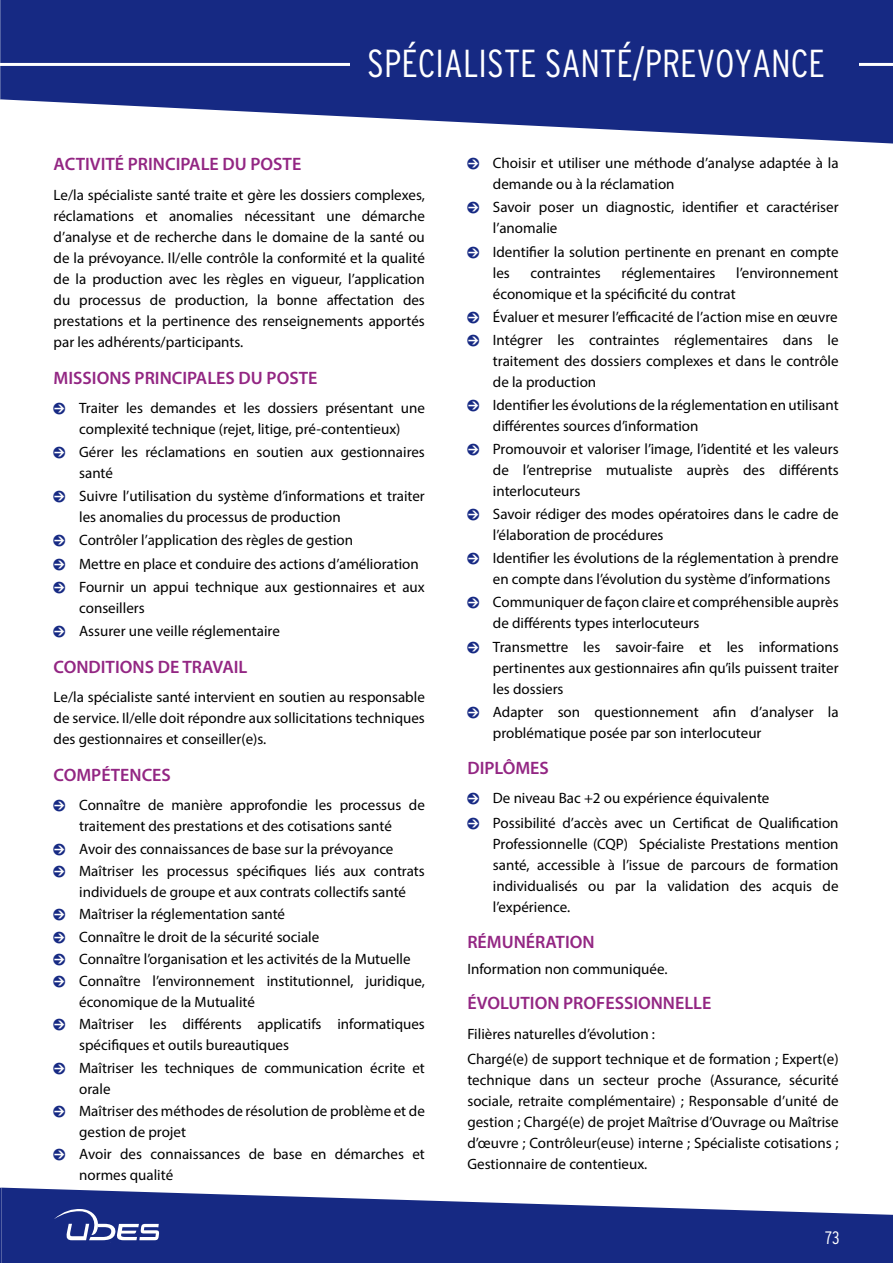
<style>
.page{position:relative;width:893px;height:1263px;background:#fff}
.page>*{position:absolute;margin:0;border:0;box-sizing:border-box;transform-origin:0 0}
.t1{font:300 condensed 39px "Interstate";color:#fff}
.t2{font:600 18px "Myriad Pro";color:#932683}
.t3{font:300 condensed 18px "Interstate";color:#fff}
.t4{font:15px/21px "Myriad Pro";color:#000}
.s1{font-family:"Pointers";color:#162983}
</style>
<div class="page">
<svg style="left:2px;top:1187px;width:891px;height:76px;fill:#162983"></svg>
<svg style="left:1px;top:0;width:892px;height:144px;fill:#162983"></svg>
<svg style="left:0;top:0;width:1px;height:100px"></svg>
<svg style="left:0;top:1188px;width:2px;height:75px"></svg>
<hr style="left:0;top:63px;width:893px;height:3px;background:#fff">
<svg style="left:54px;top:1209px;width:105px;height:31px"></svg>
<div style="left:350px;top:46px;width:509px;height:51px;background:#162983"></div>
<h1 class="t1" style="left:367px;top:39px;width:459px">SPÉCIALISTE SANTÉ/PREVOYANCE</h1>
<p class="t2" style="left:54px;top:153px;width:249px">ACTIVITÉ PRINCIPALE DU POSTE</p>
<p class="t4" style="left:54px;top:184px;width:373px;text-align:justify">Le/la spécialiste santé traite et gère les dossiers complexes, réclamations et anomalies nécessitant une démarche d’analyse et de recherche dans le domaine de la santé ou de la prévoyance. Il/elle contrôle la conformité et la qualité de la production avec les règles en vigueur, l’application du processus de production, la bonne affectation des prestations et la pertinence des renseignements apportés par les adhérents/participants.</p>
<p class="t2" style="left:54px;top:366px;width:265px">MISSIONS PRINCIPALES DU POSTE</p>
<p class="t4" style="left:54px;top:397px;width:373px;text-align:center"><span class="s1">0</span> Traiter les demandes et les dossiers présentant une complexité technique (rejet, litige, pré-contentieux)</p>
<p class="t4" style="left:79px;top:441px;width:347px;text-indent:-26px"><span class="s1">0</span> Gérer les réclamations en soutien aux gestionnaires santé</p>
<p class="t4" style="left:79px;top:485px;width:347px;text-indent:-26px"><span class="s1">0</span> Suivre l’utilisation du système d’informations et traiter les anomalies du processus de production</p>
<p class="t4" style="left:54px;top:529px;width:373px;line-height:23.1px"><span class="s1">0</span> Contrôler l’application des règles de gestion<br><span class="s1">0</span> Mettre en place et conduire des actions d’amélioration<br><span class="s1">0</span> Fournir un appui technique aux gestionnaires et aux</p>
<p class="t4" style="left:54px;top:595px;width:228px;line-height:23.7px;text-indent:26px">conseillers<br><span class="s1">0</span> Assurer une veille réglementaire</p>
<p class="t2" style="left:54px;top:655px;width:195px">CONDITIONS DE TRAVAIL</p>
<p class="t4" style="left:54px;top:687px;width:373px;text-align:justify">Le/la spécialiste santé intervient en soutien au responsable de service. Il/elle doit répondre aux sollicitations techniques des gestionnaires et conseiller(e)s.</p>
<p class="t2" style="left:54px;top:763px;width:119px">COMPÉTENCES</p>
<p class="t4" style="left:54px;top:795px;width:373px"><span class="s1">0</span> Connaître de manière approfondie les processus de</p>
<p class="t4" style="left:79px;top:816px;width:314px">traitement des prestations et des cotisations santé</p>
<p class="t4" style="left:54px;top:838px;width:341px"><span class="s1">0</span> Avoir des connaissances de base sur la prévoyance</p>
<p class="t4" style="left:54px;top:860px;width:373px"><span class="s1">0</span> Maîtriser les processus spécifiques liés aux contrats</p>
<p class="t4" style="left:79px;top:881px;width:328px">individuels de groupe et aux contrats collectifs santé</p>
<p class="t4" style="left:54px;top:903px;width:233px"><span class="s1">0</span> Maîtriser la réglementation santé</p>
<p class="t4" style="left:54px;top:926px;width:267px"><span class="s1">0</span> Connaître le droit de la sécurité sociale</p>
<p class="t4" style="left:54px;top:948px;width:358px"><span class="s1">0</span> Connaître l’organisation et les activités de la Mutuelle</p>
<p class="t4" style="left:54px;top:970px;width:373px"><span class="s1">0</span> Connaître l’environnement institutionnel, juridique,</p>
<p class="t4" style="left:79px;top:991px;width:177px">économique de la Mutualité</p>
<p class="t4" style="left:54px;top:1013px;width:373px"><span class="s1">0</span> Maîtriser les différents applicatifs informatiques</p>
<p class="t4" style="left:79px;top:1034px;width:211px">spécifiques et outils bureautiques</p>
<p class="t4" style="left:54px;top:1057px;width:373px"><span class="s1">0</span> Maîtriser les techniques de communication écrite et</p>
<p class="t4" style="left:79px;top:1078px;width:33px">orale</p>
<p class="t4" style="left:54px;top:1100px;width:373px"><span class="s1">0</span> Maîtriser des méthodes de résolution de problème et de</p>
<p class="t4" style="left:79px;top:1121px;width:108px">gestion de projet</p>
<p class="t4" style="left:54px;top:1143px;width:373px"><span class="s1">0</span> Avoir des connaissances de base en démarches et</p>
<p class="t4" style="left:79px;top:1164px;width:96px">normes qualité</p>
<p class="t4" style="left:493px;top:152px;width:347px;text-indent:-26px"><span class="s1">0</span> Choisir et utiliser une méthode d’analyse adaptée à la demande ou à la réclamation</p>
<p class="t4" style="left:493px;top:197px;width:347px;text-indent:-26px"><span class="s1">0</span> Savoir poser un diagnostic, identifier et caractériser l’anomalie</p>
<p class="t4" style="left:493px;top:241px;width:347px;text-indent:-26px"><span class="s1">0</span> Identifier la solution pertinente en prenant en compte les</p>
<p class="t4" style="left:531px;top:262px;width:72px">contraintes</p>
<p class="t4" style="left:622px;top:262px;width:95px">réglementaires</p>
<p class="t4" style="left:736px;top:262px;width:104px">l’environnement</p>
<p class="t4" style="left:467px;top:282px;width:373px;line-height:23.1px;text-indent:26px">économique et la spécificité du contrat<br><span class="s1">0</span> Évaluer et mesurer l’efficacité de l’action mise en œuvre<br><span class="s1">0</span> Intégrer les contraintes réglementaires dans le</p>
<p class="t4" style="left:493px;top:350px;width:347px">traitement des dossiers complexes et dans le contrôle de la production</p>
<p class="t4" style="left:493px;top:394px;width:347px;text-indent:-26px"><span class="s1">0</span> Identifier les évolutions de la réglementation en utilisant différentes sources d’information</p>
<p class="t4" style="left:493px;top:438px;width:347px;text-align:justify;text-indent:-26px"><span class="s1">0</span> Promouvoir et valoriser l’image, l’identité et les valeurs de l’entreprise mutualiste auprès des différents interlocuteurs</p>
<p class="t4" style="left:493px;top:503px;width:347px;text-indent:-26px"><span class="s1">0</span> Savoir rédiger des modes opératoires dans le cadre de l’élaboration de procédures</p>
<p class="t4" style="left:493px;top:547px;width:347px;text-indent:-26px"><span class="s1">0</span> Identifier les évolutions de la réglementation à prendre en compte dans l’évolution du système d’informations</p>
<p class="t4" style="left:493px;top:592px;width:347px;text-indent:-26px"><span class="s1">0</span> Communiquer de façon claire et compréhensible auprès de différents types interlocuteurs</p>
<p class="t4" style="left:493px;top:636px;width:347px;text-align:justify;text-indent:-26px"><span class="s1">0</span> Transmettre les savoir-faire et les informations pertinentes aux gestionnaires afin qu’ils puissent traiter les dossiers</p>
<p class="t4" style="left:493px;top:701px;width:347px;text-indent:-26px"><span class="s1">0</span> Adapter son questionnement afin d’analyser la problématique posée par son interlocuteur</p>
<p class="t2" style="left:467px;top:756px;width:83px">DIPLÔMES</p>
<p class="t4" style="left:467px;top:785px;width:373px;line-height:25.2px"><span class="s1">0</span> De niveau Bac +2 ou expérience équivalente<br><span class="s1">0</span> Possibilité d’accès avec un Certificat de Qualification</p>
<p class="t4" style="left:493px;top:833px;width:347px;text-align:justify">Professionnelle (CQP) Spécialiste Prestations mention santé, accessible à l’issue de parcours de formation individualisés ou par la validation des acquis de l’expérience.</p>
<p class="t2" style="left:467px;top:931px;width:129px">RÉMUNÉRATION</p>
<p class="t4" style="left:467px;top:958px;width:202px">Information non communiquée.</p>
<p class="t2" style="left:467px;top:992px;width:245px">ÉVOLUTION PROFESSIONNELLE</p>
<p class="t4" style="left:467px;top:1021px;width:373px;line-height:25.2px">Filières naturelles d’évolution :<br>Chargé(e) de support technique et de formation ; Expert(e)</p>
<p class="t4" style="left:467px;top:1069px;width:373px;text-align:justify">technique dans un secteur proche (Assurance, sécurité sociale, retraite complémentaire) ; Responsable d’unité de gestion ; Chargé(e) de projet Maîtrise d’Ouvrage ou Maîtrise d’œuvre ; Contrôleur(euse) interne ; Spécialiste cotisations ; Gestionnaire de contentieux.</p>
<p class="t3" style="left:825px;top:1226px;width:16px">73</p>
</div>
